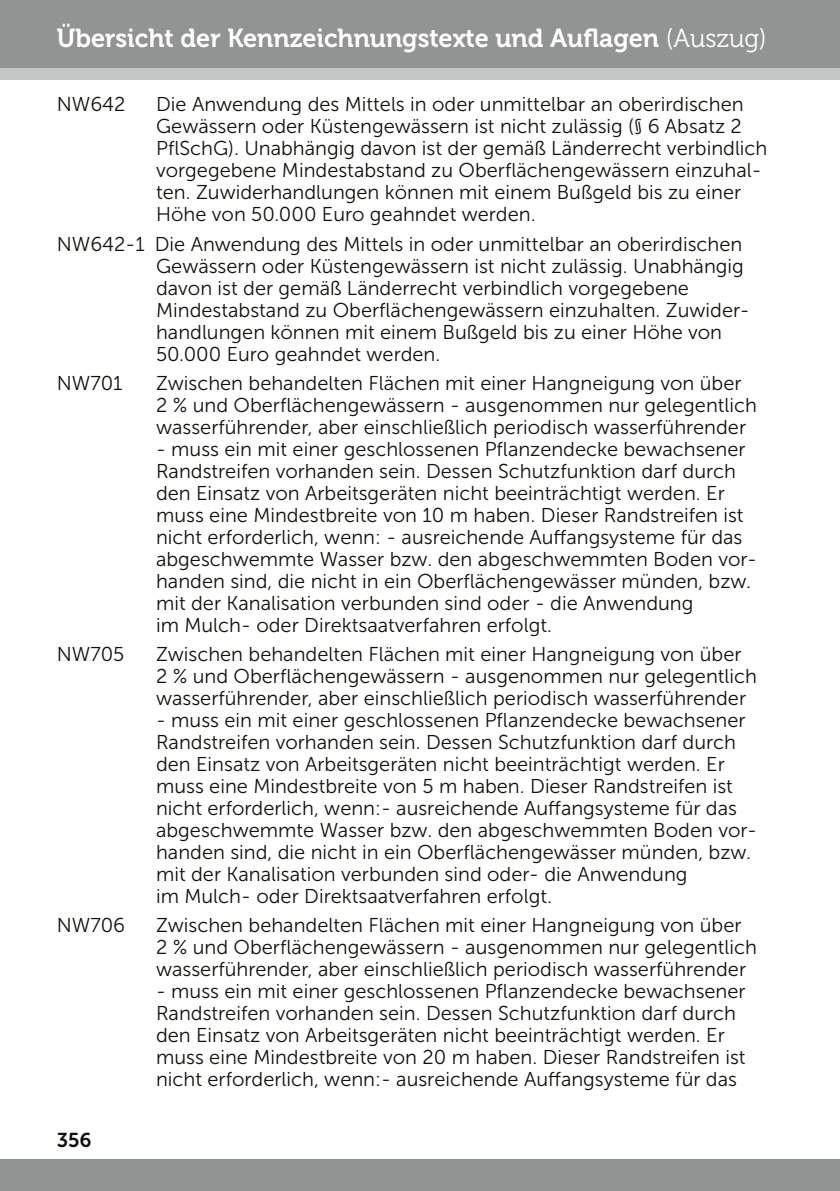
<style>
.page{position:relative;width:840px;height:1191px;background:#fff}
.page>*{position:absolute;margin:0;border:0;box-sizing:border-box;transform-origin:0 0}
.t1{font:26px "Museo 700";color:#fff}
.t2{font:20px/22px "Museo Sans 300";color:#12120d}
.t3{font:20px "Museo Sans 700";color:#12120d}
.s1{font-family:"Museo 300"}
</style>
<div class="page">
<div style="left:0;top:0;width:839px;height:68px;background:#929493"></div>
<div style="left:0;top:68px;width:839px;height:11px;background:#c5c7c7"></div>
<div style="left:0;top:1159px;width:839px;height:32px;background:#929493"></div>
<h1 class="t1" style="left:57px;top:24px;width:711px">Übersicht der Kennzeichnungstexte und Auflagen <span class="s1">(Auszug)</span></h1>
<p class="t2" style="left:57px;top:94px;width:70px">NW642</p>
<p class="t2" style="left:156px;top:94px;width:612px">Die Anwendung des Mittels in oder unmittelbar an oberirdischen Gewässern oder Küstengewässern ist nicht zulässig (§ 6 Absatz 2<br>PflSchG). Unabhängig davon ist der gemäß Länderrecht verbindlich vorgegebene Mindestabstand zu Oberflächengewässern einzuhal&shy;ten. Zuwiderhandlungen können mit einem Bußgeld bis zu einer Höhe von 50.000 Euro geahndet werden.</p>
<p class="t2" style="left:156px;top:233px;width:594px;text-indent:-99px">NW642-1 Die Anwendung des Mittels in oder unmittelbar an oberirdischen Gewässern oder Küstengewässern ist nicht zulässig. Unabhängig davon ist der gemäß Länderrecht verbindlich vorgegebene Mindestabstand zu Oberflächengewässern einzuhalten. Zuwider&shy;handlungen können mit einem Bußgeld bis zu einer Höhe von 50.000 Euro geahndet werden.</p>
<p class="t2" style="left:57px;top:372px;width:67px">NW701</p>
<p class="t2" style="left:156px;top:372px;width:602px">Zwischen behandelten Flächen mit einer Hangneigung von über<br>2 % und Oberflächengewässern - ausgenommen nur gelegentlich wasserführender, aber einschließlich periodisch wasserführender</p>
<p class="t2" style="left:156px;top:438px;width:602px">- muss ein mit einer geschlossenen Pflanzendecke bewachsener Randstreifen vorhanden sein. Dessen Schutzfunktion darf durch den Einsatz von Arbeitsgeräten nicht beeinträchtigt werden. Er muss eine Mindestbreite von 10 m haben. Dieser Randstreifen ist nicht erforderlich, wenn: - ausreichende Auffangsysteme für das abgeschwemmte Wasser bzw. den abgeschwemmten Boden vor&shy;handen sind, die nicht in ein Oberflächengewässer münden, bzw. mit der Kanalisation verbunden sind oder - die Anwendung<br>im Mulch- oder Direktsaatverfahren erfolgt.</p>
<p class="t2" style="left:57px;top:643px;width:69px">NW705</p>
<p class="t2" style="left:156px;top:643px;width:602px">Zwischen behandelten Flächen mit einer Hangneigung von über<br>2 % und Oberflächengewässern - ausgenommen nur gelegentlich wasserführender, aber einschließlich periodisch wasserführender</p>
<p class="t2" style="left:156px;top:709px;width:602px">- muss ein mit einer geschlossenen Pflanzendecke bewachsener Randstreifen vorhanden sein. Dessen Schutzfunktion darf durch den Einsatz von Arbeitsgeräten nicht beeinträchtigt werden. Er muss eine Mindestbreite von 5 m haben. Dieser Randstreifen ist nicht erforderlich, wenn:- ausreichende Auffangsysteme für das abgeschwemmte Wasser bzw. den abgeschwemmten Boden vor&shy;handen sind, die nicht in ein Oberflächengewässer münden, bzw. mit der Kanalisation verbunden sind oder- die Anwendung<br>im Mulch- oder Direktsaatverfahren erfolgt.</p>
<p class="t2" style="left:57px;top:914px;width:70px">NW706</p>
<p class="t2" style="left:156px;top:914px;width:602px">Zwischen behandelten Flächen mit einer Hangneigung von über<br>2 % und Oberflächengewässern - ausgenommen nur gelegentlich wasserführender, aber einschließlich periodisch wasserführender</p>
<p class="t2" style="left:156px;top:980px;width:590px">- muss ein mit einer geschlossenen Pflanzendecke bewachsener Randstreifen vorhanden sein. Dessen Schutzfunktion darf durch den Einsatz von Arbeitsgeräten nicht beeinträchtigt werden. Er muss eine Mindestbreite von 20 m haben. Dieser Randstreifen ist nicht erforderlich, wenn:- ausreichende Auffangsysteme für das</p>
<p class="t3" style="left:57px;top:1129px;width:36px">356</p>
</div>
